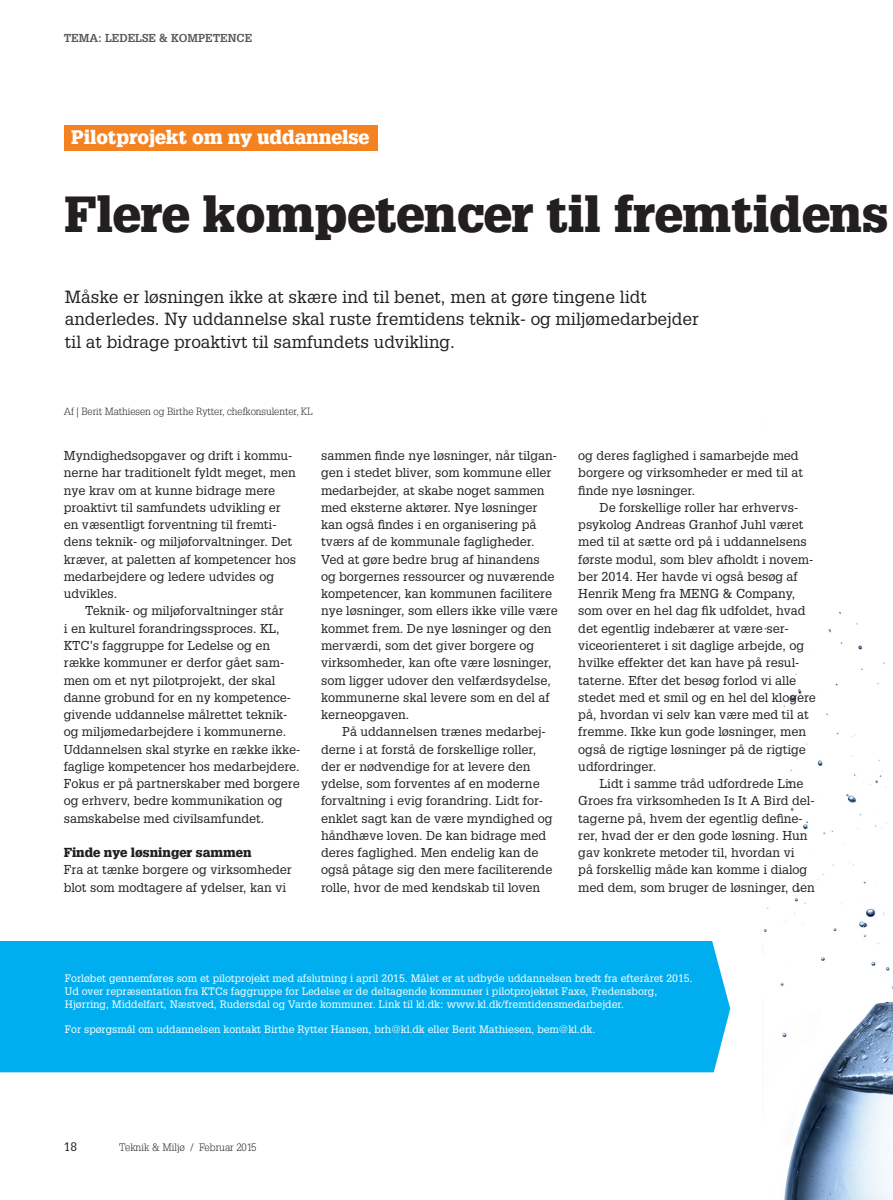
<style>
.page{position:relative;width:893px;height:1200px;background:#fff}
.page>*{position:absolute;margin:0;border:0;box-sizing:border-box;transform-origin:0 0}
.Rubrik_UL{font:900 49.5px "Glypha LT Std";letter-spacing:-.005em;color:#231f20}
.Rubrik_UL-2{font:900 19.2px "Glypha LT Std";letter-spacing:-.005em;color:#fff}
.Manchet{font:17.25px/22.5px "Glypha LT Std";color:#231f20}
.Under_Under_rubrik{font:900 12.75px "Glypha LT Std";color:#231f20}
.brød_m_indr{font:12.6px/17.2px "Glypha LT Std";color:#231f20}
.brød_u_indr{font:12.6px/17.2px "Glypha LT Std";color:#231f20}
.Byline{font:12px "Glypha LT Std";color:#231f20}
.t1{font:700 11.25px "Glypha LT Std";color:#57585a}
.Billedtekst{font:10.5px/12.8px "Glypha LT Std";color:#fff}
.t2{font:300 10.5px "Glypha LT Std";color:#231f20}
.Forfatter{font:300 10.2px "Glypha LT Std";color:#231f20}
</style>
<div class="page">
<img style="left:763px;top:612px;width:130px;height:587px">
<div style="left:0;top:941px;width:730px;height:130px;background:#00aeef"></div>
<div style="left:64px;top:126px;width:314px;height:25px;background:#f58220"></div>
<p class="t1" style="left:64px;top:31px;width:190px">TEMA: LEDELSE &amp; KOMPETENCE</p>
<p class="Rubrik_UL-2" style="left:71px;top:126px;width:300px">Pilotprojekt om ny uddannelse</p>
<p class="Rubrik_UL" style="left:64px;top:184px;width:826px">Flere kompetencer til fremtidens</p>
<p class="Manchet" style="left:65px;top:285px;width:635px">Måske er løsningen ikke at skære ind til benet, men at gøre tingene lidt anderledes. Ny uddannelse skal ruste fremtidens teknik- og miljømedarbejder til at bidrage proaktivt til samfundets udvikling.</p>
<p class="Forfatter" style="left:64px;top:405px;width:251px">Af | Berit Mathiesen og Birthe Rytter, chefkonsulenter, KL</p>
<p class="brød_u_indr" style="left:64px;top:446px;width:234px">Myndighedsopgaver og drift i kommu&shy;nerne har traditionelt fyldt meget, men nye krav om at kunne bidrage mere proaktivt til samfundets udvikling er en væsentligt forventning til fremti&shy;dens teknik- og miljøforvaltninger. Det kræver, at paletten af kompetencer hos medarbejdere og ledere udvides og udvikles.</p>
<p class="brød_m_indr" style="left:64px;top:602px;width:238px;text-indent:21px">Teknik- og miljøforvaltninger står<br>i en kulturel forandringssproces. KL, KTC’s faggruppe for Ledelse og en række kommuner er derfor gået sam&shy;men om et nyt pilotprojekt, der skal danne grobund for en ny kompetence&shy;givende uddannelse målrettet teknik&shy;og miljømedarbejdere i kommunerne.<br>Uddannelsen skal styrke en række ikke&shy;faglige kompetencer hos medarbejdere.<br>Fokus er på partnerskaber med borgere og erhverv, bedre kommunikation og samskabelse med civilsamfundet.</p>
<p class="Under_Under_rubrik" style="left:64px;top:844px;width:189px">Finde nye løsninger sammen</p>
<p class="brød_u_indr" style="left:64px;top:860px;width:230px">Fra at tænke borgere og virksomheder blot som modtagere af ydelser, kan vi</p>
<p class="brød_u_indr" style="left:321px;top:446px;width:238px">sammen finde nye løsninger, når tilgan&shy;gen i stedet bliver, som kommune eller medarbejder, at skabe noget sammen med eksterne aktører. Nye løsninger kan også findes i en organisering på tværs af de kommunale fagligheder.<br>Ved at gøre bedre brug af hinandens<br>og borgernes ressourcer og nuværende kompetencer, kan kommunen facilitere nye løsninger, som ellers ikke ville være kommet frem. De nye løsninger og den merværdi, som det giver borgere og virksomheder, kan ofte være løsninger, som ligger udover den velfærdsydelse, kommunerne skal levere som en del af kerneopgaven.</p>
<p class="brød_m_indr" style="left:321px;top:722px;width:233px;text-indent:21px">På uddannelsen trænes medarbej&shy;derne i at forstå de forskellige roller, der er nødvendige for at levere den ydelse, som forventes af en moderne forvaltning i evig forandring. Lidt for&shy;enklet sagt kan de være myndighed og håndhæve loven. De kan bidrage med deres faglighed. Men endelig kan de også påtage sig den mere faciliterende rolle, hvor de med kendskab til loven</p>
<p class="brød_m_indr" style="left:578px;top:446px;width:226px">og deres faglighed i samarbejde med borgere og virksomheder er med til at finde nye løsninger.</p>
<p class="brød_m_indr" style="left:578px;top:498px;width:239px;text-indent:21px">De forskellige roller har erhvervs&shy;psykolog Andreas Granhof Juhl været med til at sætte ord på i uddannelsens første modul, som blev afholdt i novem&shy;ber 2014. Her havde vi også besøg af Henrik Meng fra MENG &amp; Company, som over en hel dag fik udfoldet, hvad det egentlig indebærer at være ser&shy;viceorienteret i sit daglige arbejde, og hvilke effekter det kan have på resul&shy;taterne. Efter det besøg forlod vi alle stedet med et smil og en hel del klogere på, hvordan vi selv kan være med til at fremme. Ikke kun gode løsninger, men også de rigtige løsninger på de rigtige udfordringer.</p>
<p class="brød_m_indr" style="left:578px;top:774px;width:238px;text-indent:21px">Lidt i samme tråd udfordrede Line Groes fra virksomheden Is It A Bird del&shy;tagerne på, hvem der egentlig define&shy;rer, hvad der er den gode løsning. Hun gav konkrete metoder til, hvordan vi<br>på forskellig måde kan komme i dialog med dem, som bruger de løsninger, den</p>
<p class="Billedtekst" style="left:65px;top:971px;width:629px">Forløbet gennemføres som et pilotprojekt med afslutning i april 2015. Målet er at udbyde uddannelsen bredt fra efteråret 2015.<br>Ud over repræsentation fra KTCs faggruppe for Ledelse er de deltagende kommuner i pilotprojektet Faxe, Fredensborg,<br>Hjørring, Middelfart, Næstved, Rudersdal og Varde kommuner. Link til kl.dk: www.kl.dk/fremtidensmedarbejder.</p>
<p class="Billedtekst" style="left:65px;top:1022px;width:532px">For spørgsmål om uddannelsen kontakt Birthe Rytter Hansen, brh@kl.dk eller Berit Mathiesen, bem@kl.dk.</p>
<p class="Byline" style="left:64px;top:1139px;width:15px">18</p>
<p class="t2" style="left:119px;top:1141px;width:139px">Teknik &amp; Miljø / Februar 2015</p>
</div>
